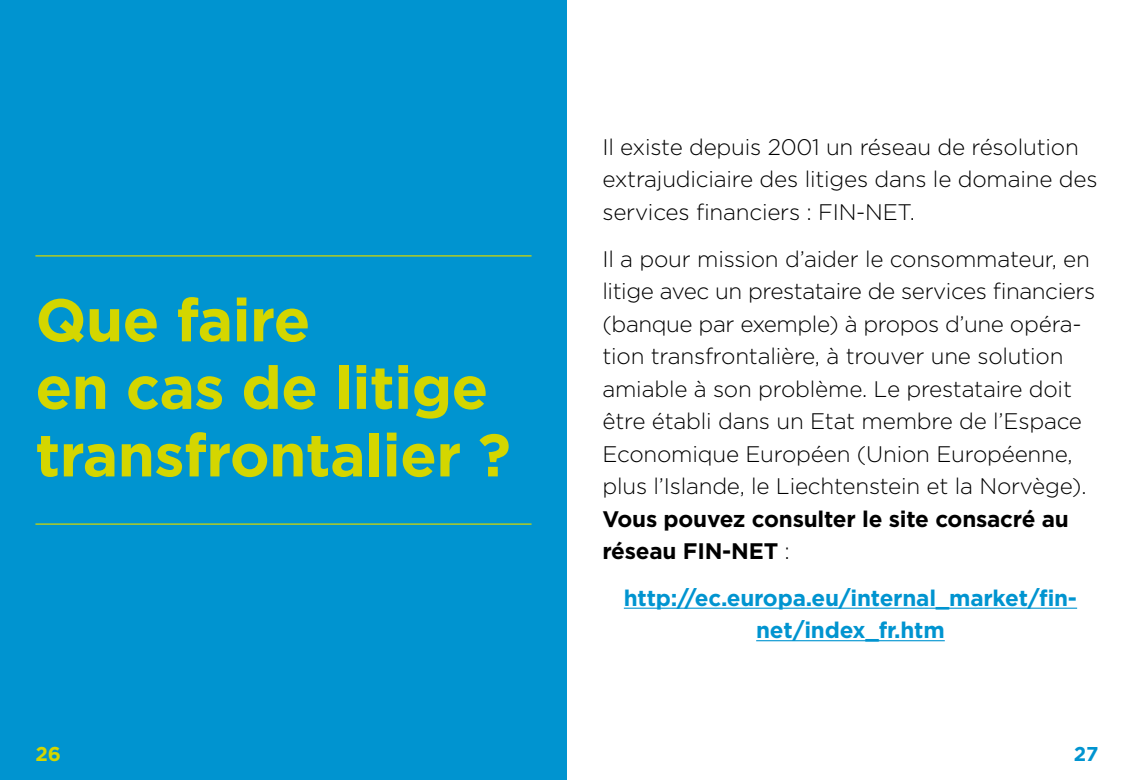
<style>
.page{position:relative;width:1134px;height:780px;background:#fff}
.page>*{position:absolute;margin:0;border:0;box-sizing:border-box;transform-origin:0 0}
.t1{font:700 60px/67.5px "Gotham";letter-spacing:-.01em;color:#d4d600}
.t2{font:300 22.5px/32.5px "Gotham";letter-spacing:-.01em;color:#000}
.t3{font:700 22.5px/32.5px "Gotham";letter-spacing:-.01em;color:#0094d0;text-align:center}
.t4{font:700 22.5px/32.5px "Gotham";letter-spacing:-.01em;color:#000}
.t5{font:700 20px "Gotham";color:#d4d600}
.t6{font:700 20px "Gotham";color:#0094d0}
.s1{font-weight:300}
</style>
<div class="page">
<div style="left:0;top:0;width:567px;height:780px;background:#0094d0"></div>
<hr style="left:35px;top:523px;width:496px;height:1px;background:#d4d600">
<hr style="left:35px;top:255px;width:496px;height:1px;background:#d4d600">
<hr style="left:624px;top:607px;width:453px;height:1px;background:#0094d0">
<hr style="left:756px;top:640px;width:189px;height:1px;background:#0094d0">
<h1 class="t1" style="left:35px;top:286px;width:477px">Que faire<br>en cas de litige transfrontalier ?</h1>
<p class="t2" style="left:602px;top:130px;width:497px">Il existe depuis 2001 un réseau de résolution extrajudiciaire des litiges dans le domaine des services financiers : FIN-NET.</p>
<p class="t2" style="left:602px;top:242px;width:494px">Il a pour mission d’aider le consommateur, en litige avec un prestataire de services financiers (banque par exemple) à propos d’une opéra&shy;tion transfrontalière, à trouver une solution amiable à son problème. Le prestataire doit être établi dans un Etat membre de l’Espace Economique Européen (Union Européenne, plus l’Islande, le Liechtenstein et la Norvège).</p>
<p class="t4" style="left:602px;top:502px;width:468px">Vous pouvez consulter le site consacré au réseau FIN-NET <span class="s1">:</span></p>
<p class="t3" style="left:624px;top:581px;width:455px">http://ec.europa.eu/internal_market/fin&shy;net/index_fr.htm</p>
<p class="t5" style="left:35px;top:740px;width:27px">26</p>
<p class="t6" style="left:1074px;top:740px;width:26px">27</p>
</div>
